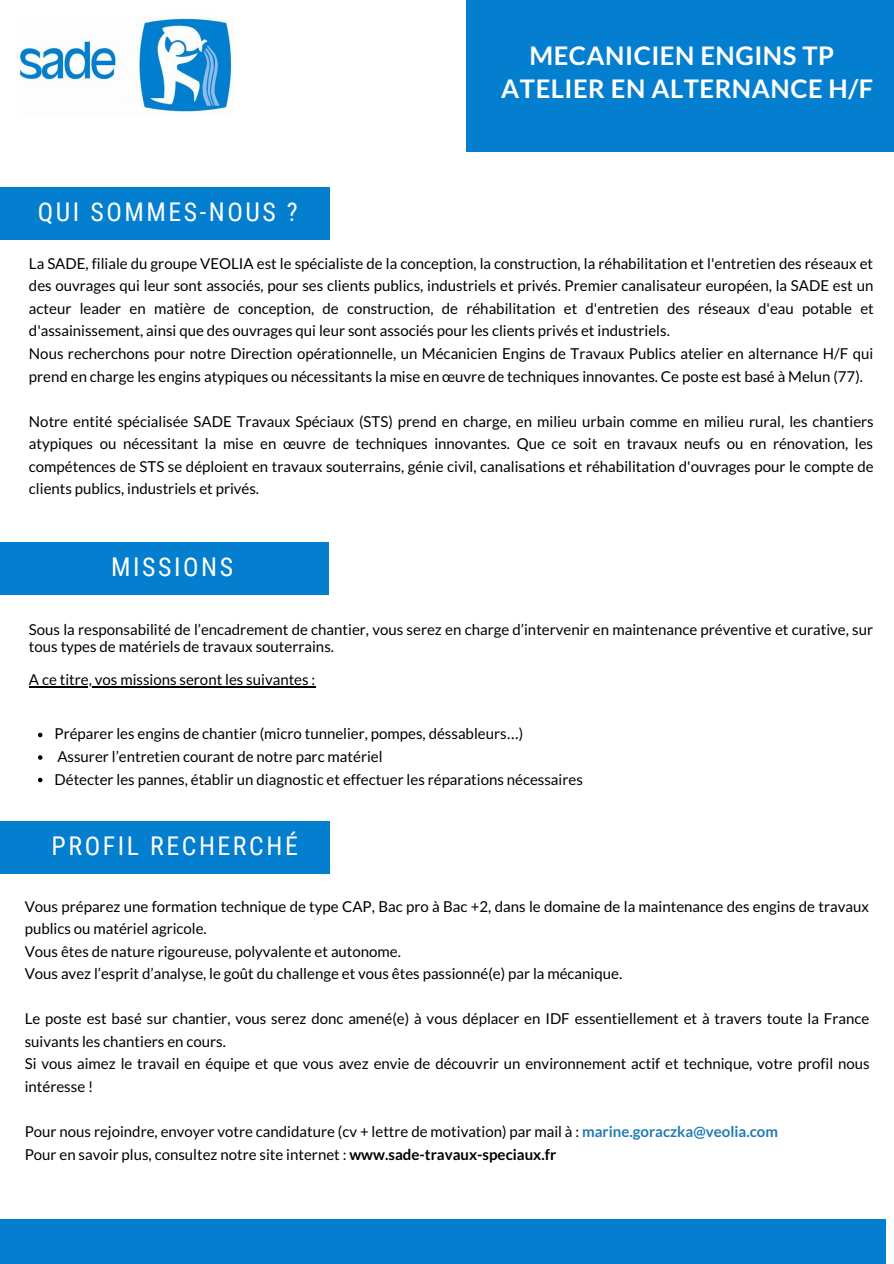
<style>
.page{position:relative;width:894px;height:1264px;background:#fff}
.page>*{position:absolute;margin:0;border:0;box-sizing:border-box;transform-origin:0 0}
.t1{font:25.8px "Roboto Condensed";letter-spacing:.1em;color:#fff}
.t2{font:700 25.5px/32.4px "Lato";letter-spacing:.02em;color:#fff;text-align:center}
.t3{font:15px/22.5px "Lato";color:#000}
.s1{font-family:"Noto Sans Gurmukhi"}
.s2{font-weight:700;color:#237ab3}
.s3{font-weight:700}
</style>
<div class="page">
<div style="left:0;top:1218px;width:885px;height:45px;background:#047ecf"></div>
<div style="left:466px;top:0;width:427px;height:152px;background:#047ecf"></div>
<div style="left:0;top:542px;width:329px;height:53px;background:#047ecf"></div>
<div style="left:0;top:187px;width:329px;height:53px;background:#047ecf"></div>
<svg style="left:38px;top:732px;width:4px;height:5px"></svg>
<svg style="left:38px;top:755px;width:4px;height:4px"></svg>
<svg style="left:38px;top:777px;width:4px;height:5px"></svg>
<hr style="left:29px;top:686px;width:286px;height:1px;background:#000">
<div style="left:0;top:820px;width:329px;height:53px;background:#047ecf"></div>
<img style="left:17px;top:17px;width:217px;height:96px">
<p class="t1" style="left:38px;top:197px;width:261px">QUI SOMMES-NOUS ?</p>
<p class="t2" style="left:501px;top:39px;width:373px">MECANICIEN ENGINS TP<br>ATELIER EN ALTERNANCE H/F</p>
<p class="t3" style="left:29px;top:252px;width:846px;text-align:justify">La SADE, filiale du groupe VEOLIA est le spécialiste de la conception, la construction, la réhabilitation et l'entretien des réseaux et des ouvrages qui leur sont associés, pour ses clients publics, industriels et privés. Premier canalisateur européen, la SADE est un acteur leader en matière de conception, de construction, de réhabilitation et d'entretien des réseaux d'eau potable et d'assainissement, ainsi que des ouvrages qui leur sont associés pour les clients privés et industriels.</p>
<p class="t3" style="left:29px;top:342px;width:845px">Nous recherchons pour notre Direction opérationnelle, un Mécanicien Engins de Travaux Publics atelier en alternance H/F qui prend en charge les engins atypiques ou nécessitants la mise en œuvre de techniques innovantes. Ce poste est basé à Melun (77).</p>
<p class="t3" style="left:29px;top:409px;width:846px;text-align:justify">Notre entité spécialisée SADE Travaux Spéciaux (STS) prend en charge, en milieu urbain comme en milieu rural, les chantiers atypiques ou nécessitant la mise en œuvre de techniques innovantes. Que ce soit en travaux neufs ou en rénovation, les compétences de STS se déploient en travaux souterrains, génie civil, canalisations et réhabilitation d'ouvrages pour le compte de clients publics, industriels et privés.</p>
<p class="t1" style="left:111px;top:552px;width:123px">MISSIONS</p>
<p class="t3" style="left:29px;top:620px;width:845px;line-height:17px">Sous la responsabilité de l’encadrement de chantier, vous serez en charge d’intervenir en maintenance préventive et curative, sur tous types de matériels de travaux souterrains.</p>
<p class="t3" style="left:29px;top:668px;width:288px">A ce titre, vos missions seront les suivantes :</p>
<p class="t3" style="left:54px;top:722px;width:470px">Préparer les engins de chantier (micro tunnelier, pompes, déssableurs<span class="s1">…</span>)</p>
<p class="t3" style="left:57px;top:745px;width:326px">Assurer l’entretien courant de notre parc matériel</p>
<p class="t3" style="left:54px;top:767px;width:529px">Détecter les pannes, établir un diagnostic et effectuer les réparations nécessaires</p>
<p class="t1" style="left:52px;top:831px;width:248px">PROFIL RECHERCHÉ</p>
<p class="t3" style="left:25px;top:894px;width:845px">Vous préparez une formation technique de type CAP, Bac pro à Bac +2, dans le domaine de la maintenance des engins de travaux publics ou matériel agricole.</p>
<p class="t3" style="left:25px;top:939px;width:377px">Vous êtes de nature rigoureuse, polyvalente et autonome.</p>
<p class="t3" style="left:25px;top:962px;width:599px">Vous avez l’esprit d’analyse, le goût du challenge et vous êtes passionné(e) par la mécanique.</p>
<p class="t3" style="left:25px;top:1007px;width:845px">Le poste est basé sur chantier, vous serez donc amené(e) à vous déplacer en IDF essentiellement et à travers toute la France suivants les chantiers en cours.</p>
<p class="t3" style="left:25px;top:1052px;width:846px">Si vous aimez le travail en équipe et que vous avez envie de découvrir un environnement actif et technique, votre profil nous intéresse !</p>
<p class="t3" style="left:25px;top:1119px;width:754px">Pour nous rejoindre, envoyer votre candidature (cv + lettre de motivation) par mail à : <span class="s2">marine.goraczka@veolia.com</span></p>
<p class="t3" style="left:25px;top:1142px;width:533px">Pour en savoir plus, consultez notre site internet : <span class="s3">www.sade-travaux-speciaux.fr</span></p>
</div>
